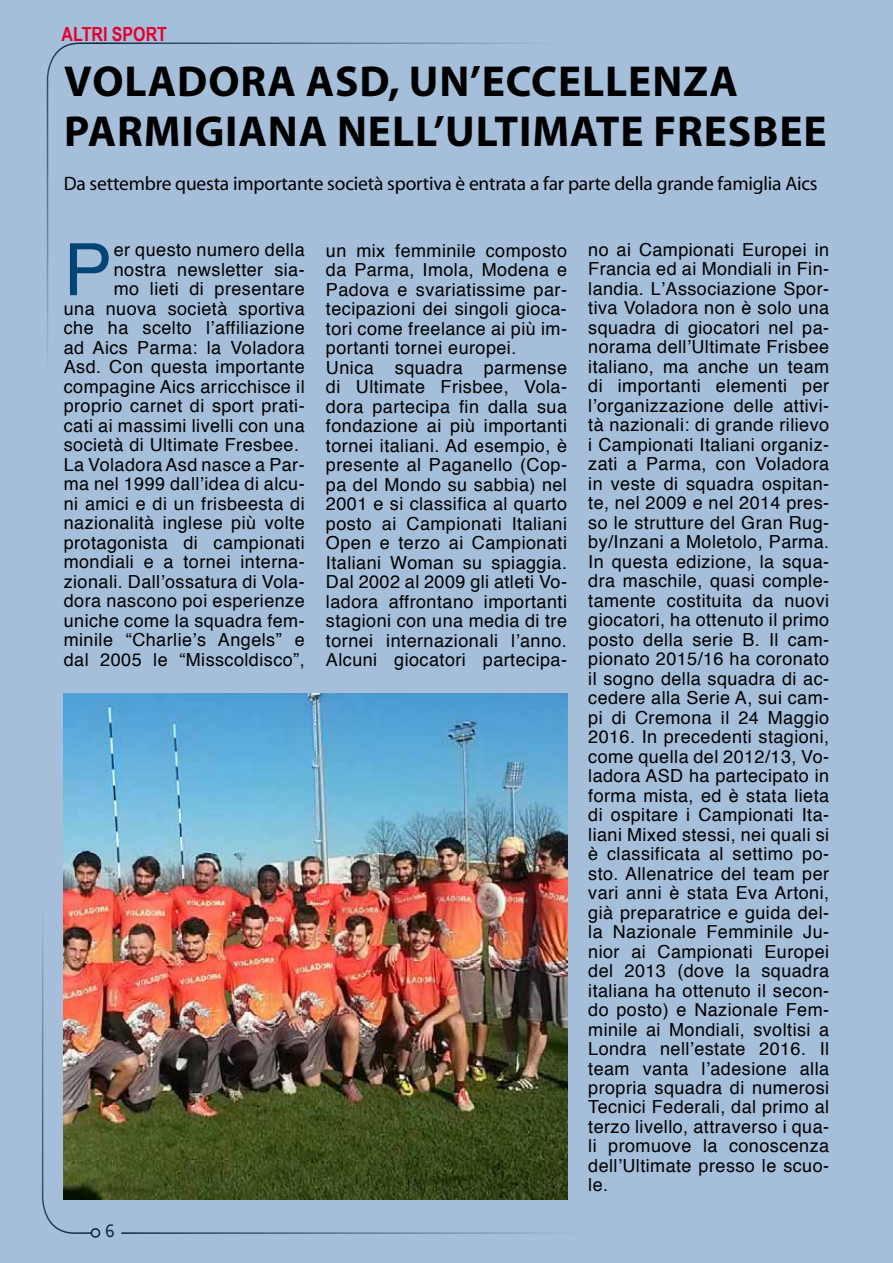
<style>
.page{position:relative;width:893px;height:1263px;background:#a5beda}
.page>*{position:absolute;margin:0;border:0;box-sizing:border-box;transform-origin:0 0}
.t1{font:72.3px "Helvetica";color:#004576}
.t2{font:700 43.5px "Myriad Pro";letter-spacing:.02em;color:#000}
.t3{font:19.5px "Myriad";letter-spacing:-.01em;color:#000}
.t4{font:700 19.5px "Arial Narrow";color:#e2002f}
.t5{font:18px/19.5px "Helvetica";letter-spacing:.025em;color:#000}
.t6{font:18px "Andale Mono";color:#000}
</style>
<div class="page">
<img style="left:64px;top:693px;width:503px;height:506px">
<p class="t4" style="left:62px;top:19px;width:63px">ALTRI SPORT</p>
<h2 class="t2" style="left:64px;top:53px;width:143px">VOLADOR</h2>
<h2 class="t2" style="left:267px;top:53px;width:467px">A ASD, UN’ECCELLENZA</h2>
<h2 class="t2" style="left:64px;top:103px;width:187px">PARMIGIANA</h2>
<h2 class="t2" style="left:337px;top:103px;width:491px">NELL’ULTIMATE FRESBEE</h2>
<p class="t3" style="left:64px;top:174px;width:755px">Da settembre questa importante società sportiva è entrata a far parte della grande famiglia Aics</p>
<h1 class="t1" style="left:64px;top:214px;width:50px">P</h1>
<p class="t5" style="left:114px;top:241px;width:192px">er questo numero della</p>
<p class="t5" style="left:114px;top:260px;width:192px">nostra newsletter sia-</p>
<p class="t5" style="left:114px;top:280px;width:192px">mo lieti di presentare</p>
<p class="t5" style="left:64px;top:299px;width:242px">una nuova società sportiva</p>
<p class="t5" style="left:64px;top:319px;width:242px">che ha scelto l’affiliazione</p>
<p class="t5" style="left:64px;top:338px;width:242px">ad Aics Parma: la Voladora</p>
<p class="t5" style="left:64px;top:358px;width:242px">Asd. Con questa importante</p>
<p class="t5" style="left:64px;top:377px;width:242px">compagine Aics arricchisce il</p>
<p class="t5" style="left:64px;top:397px;width:242px">proprio carnet di sport prati-</p>
<p class="t5" style="left:64px;top:416px;width:242px">cati ai massimi livelli con una</p>
<p class="t5" style="left:64px;top:436px;width:237px">società di Ultimate Fresbee.</p>
<p class="t5" style="left:64px;top:455px;width:242px">La Voladora Asd nasce a Par-</p>
<p class="t5" style="left:64px;top:475px;width:242px">ma nel 1999 dall’idea di alcu-</p>
<p class="t5" style="left:64px;top:494px;width:242px">ni amici e di un frisbeesta di</p>
<p class="t5" style="left:64px;top:514px;width:242px">nazionalità inglese più volte</p>
<p class="t5" style="left:64px;top:533px;width:242px">protagonista di campionati</p>
<p class="t5" style="left:64px;top:553px;width:242px">mondiali e a tornei interna-</p>
<p class="t5" style="left:64px;top:572px;width:242px">zionali. Dall’ossatura di Vola-</p>
<p class="t5" style="left:64px;top:592px;width:242px">dora nascono poi esperienze</p>
<p class="t5" style="left:64px;top:611px;width:242px">uniche come la squadra fem-</p>
<p class="t5" style="left:64px;top:631px;width:242px">minile “Charlie’s Angels” e</p>
<p class="t5" style="left:64px;top:650px;width:242px">dal 2005 le “Misscoldisco”,</p>
<p class="t6" style="left:105px;top:1219px;width:12px">6</p>
<p class="t5" style="left:326px;top:241px;width:243px">un mix femminile composto da Parma, Imola, Modena e<br>Padova e svariatissime par&shy;tecipazioni dei singoli gioca&shy;tori come freelance ai più im&shy;portanti tornei europei.<br>Unica squadra parmense di Ultimate Frisbee, Vola&shy;dora partecipa fin dalla sua fondazione ai più importanti tornei italiani. Ad esempio, è presente al Paganello (Cop&shy;pa del Mondo su sabbia) nel<br>2001 e si classifica al quarto posto ai Campionati Italiani<br>Open e terzo ai Campionati<br>Italiani Woman su spiaggia.<br>Dal 2002 al 2009 gli atleti Vo&shy;ladora affrontano importanti stagioni con una media di tre tornei internazionali l’anno.<br>Alcuni giocatori partecipa-</p>
<p class="t5" style="left:588px;top:240px;width:242px;text-align:justify">no ai Campionati Europei in Francia ed ai Mondiali in Fin&shy;landia. L’Associazione Spor&shy;tiva Voladora non è solo una squadra di giocatori nel pa&shy;norama dell’Ultimate Frisbee italiano, ma anche un team di importanti elementi per l’organizzazione delle attivi&shy;tà nazionali: di grande rilievo i Campionati Italiani organiz&shy;zati a Parma, con Voladora in veste di squadra ospitan&shy;te, nel 2009 e nel 2014 pres&shy;so le strutture del Gran Rug&shy;by/Inzani a Moletolo, Parma.<br>In questa edizione, la squa&shy;dra maschile, quasi comple&shy;tamente costituita da nuovi giocatori, ha ottenuto il primo posto della serie B. Il cam&shy;pionato 2015/16 ha coronato il sogno della squadra di ac&shy;cedere alla Serie A, sui cam&shy;pi di Cremona il 24 Maggio 2016. In precedenti stagioni, come quella del 2012/13, Vo&shy;ladora ASD ha partecipato in forma mista, ed è stata lieta di ospitare i Campionati Ita&shy;liani Mixed stessi, nei quali si è classificata al settimo po&shy;sto. Allenatrice del team per vari anni è stata Eva Artoni, già preparatrice e guida del&shy;la Nazionale Femminile Ju&shy;nior ai Campionati Europei del 2013 (dove la squadra italiana ha ottenuto il secon&shy;do posto) e Nazionale Fem&shy;minile ai Mondiali, svoltisi a Londra nell’estate 2016. Il team vanta l’adesione alla propria squadra di numerosi Tecnici Federali, dal primo al terzo livello, attraverso i qua&shy;li promuove la conoscenza dell’Ultimate presso le scuo&shy;le.</p>
</div>
